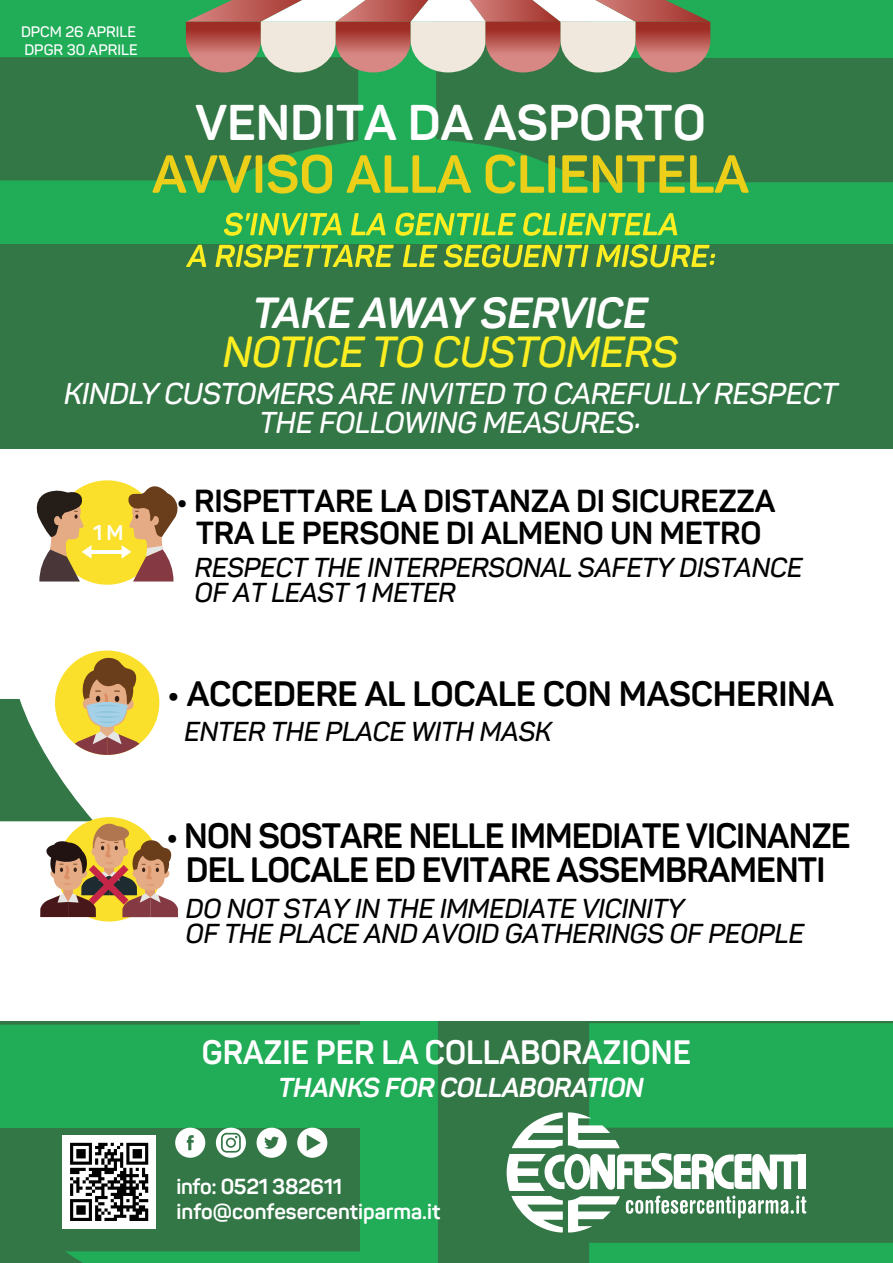
<style>
.page{position:relative;width:893px;height:1263px;background:#fff}
.page>*{position:absolute;margin:0;border:0;box-sizing:border-box;transform-origin:0 0}
.t1{font:700 52.8px "Panton";color:#ebcf19}
.t2{font:700 49.5px "Panton";color:#fff}
.t3{font:italic 600 42.9px "Panton";letter-spacing:-.01em;color:#fcee21}
.t4{font:italic 700 42.9px "Panton";letter-spacing:-.01em;color:#fff}
.t5{font:700 34.8px/34.3px "Panton";letter-spacing:-.025em;color:#000;text-align:center}
.t6{font:700 33.45px "Panton";color:#fff;scale:.94 1}
.t7{font:700 31.5px/31.3px "Panton";letter-spacing:-.01em;color:#000;text-align:center}
.t8{font:italic 600 29.7px/29.7px "Panton";letter-spacing:-.01em;color:#fff;text-align:center}
.t9{font:italic 600 27px/25.5px "Panton";letter-spacing:-.01em;color:#000}
.t10{font:italic 700 27px "Panton";letter-spacing:-.015em;color:#fff}
.t11{font:700 21.45px/25px "Panton";color:#fff}
.t12{font:700 21px "Panton";color:#fff}
.t13{font:600 15px/18px "Panton";color:#fff}
</style>
<div class="page">
<div style="left:0;top:139px;width:892px;height:309px;background:#337746"></div>
<div style="left:0;top:1018px;width:893px;height:245px;background:#21ac58"></div>
<div style="left:0;top:0;width:893px;height:243px;background:#21ac58"></div>
<svg style="left:0;top:22px;width:358px;height:159px;fill:#337746"></svg>
<svg style="left:436px;top:21px;width:457px;height:161px;fill:#337746"></svg>
<svg style="left:0;top:448px;width:106px;height:373px"></svg>
<svg style="left:0;top:1020px;width:360px;height:243px"></svg>
<svg style="left:438px;top:1020px;width:455px;height:243px;fill:#337746"></svg>
<svg style="left:257px;top:1128px;width:30px;height:30px"></svg>
<svg style="left:175px;top:1128px;width:30px;height:30px"></svg>
<svg style="left:216px;top:1128px;width:30px;height:30px"></svg>
<svg style="left:297px;top:1128px;width:30px;height:30px"></svg>
<div style="left:63px;top:1135px;width:93px;height:93px;background:#fff"></div>
<svg style="left:70px;top:1143px;width:78px;height:78px"></svg>
<div style="left:0;top:885px;width:893px;height:135px;background:#fff"></div>
<svg style="left:506px;top:1112px;width:300px;height:120px;background:#76a986"></svg>
<svg style="left:186px;top:0;width:524px;height:72px;background:#c0988b"></svg>
<svg style="left:224px;top:213px;width:118px;height:23px"></svg>
<svg style="left:351px;top:213px;width:35px;height:22px"></svg>
<svg style="left:395px;top:213px;width:121px;height:23px"></svg>
<svg style="left:523px;top:213px;width:154px;height:23px"></svg>
<svg style="left:186px;top:245px;width:20px;height:22px"></svg>
<svg style="left:215px;top:244px;width:179px;height:23px"></svg>
<svg style="left:403px;top:245px;width:34px;height:22px"></svg>
<svg style="left:444px;top:244px;width:145px;height:23px"></svg>
<svg style="left:596px;top:244px;width:119px;height:23px"></svg>
<div style="left:55px;top:480px;width:104px;height:105px;background:#fae02a;border-radius:50%"></div>
<hr style="left:86px;top:550px;width:41px;height:4px;background:#fff">
<svg style="left:122px;top:483px;width:56px;height:98px"></svg>
<svg style="left:32px;top:489px;width:60px;height:92px"></svg>
<div style="left:55px;top:650px;width:104px;height:105px;background:#fae02a;border-radius:50%"></div>
<svg style="left:63px;top:656px;width:88px;height:99px"></svg>
<div style="left:57px;top:817px;width:104px;height:104px;background:#fae02a;border-radius:50%"></div>
<svg style="left:40px;top:824px;width:138px;height:93px"></svg>
<p class="t13" style="left:21px;top:22px;width:118px">DPCM 26 APRILE<br>DPGR 30 APRILE</p>
<h2 class="t2" style="left:195px;top:92px;width:512px">VENDITA DA ASPORTO</h2>
<h1 class="t1" style="left:152px;top:141px;width:598px">AVVISO ALLA CLIENTELA</h1>
<h3 class="t4" style="left:253px;top:286px;width:396px">TAKE AWAY SERVICE</h3>
<h3 class="t3" style="left:223px;top:326px;width:457px">NOTICE TO CUSTOMERS</h3>
<p class="t8" style="left:64px;top:378px;width:775px">KINDLY CUSTOMERS ARE INVITED TO CAREFULLY RESPECT<br>THE FOLLOWING MEASURES:</p>
<p class="t12" style="left:93px;top:519px;width:32px">1 M</p>
<p class="t7" style="left:176px;top:485px;width:600px">• RISPETTARE LA DISTANZA DI SICUREZZA<br>TRA LE PERSONE DI ALMENO UN METRO</p>
<p class="t9" style="left:195px;top:554px;width:609px">RESPECT THE INTERPERSONAL SAFETY DISTANCE<br>OF AT LEAST 1 METER</p>
<p class="t5" style="left:167px;top:677px;width:668px">• ACCEDERE AL LOCALE CON MASCHERINA</p>
<p class="t9" style="left:184px;top:718px;width:369px">ENTER THE PLACE WITH MASK</p>
<p class="t5" style="left:166px;top:818px;width:686px">• NON SOSTARE NELLE IMMEDIATE VICINANZE<br>DEL LOCALE ED EVITARE ASSEMBRAMENTI</p>
<p class="t9" style="left:186px;top:895px;width:620px">DO NOT STAY IN THE IMMEDIATE VICINITY<br>OF THE PLACE AND AVOID GATHERINGS OF PEOPLE</p>
<p class="t6" style="left:202px;top:1031px;width:522px">GRAZIE PER LA COLLABORAZIONE</p>
<p class="t10" style="left:278px;top:1071px;width:367px">THANKS FOR COLLABORATION</p>
<p class="t11" style="left:177px;top:1174px;width:265px">info: 0521 382611 info@confesercentiparma.it</p>
</div>
